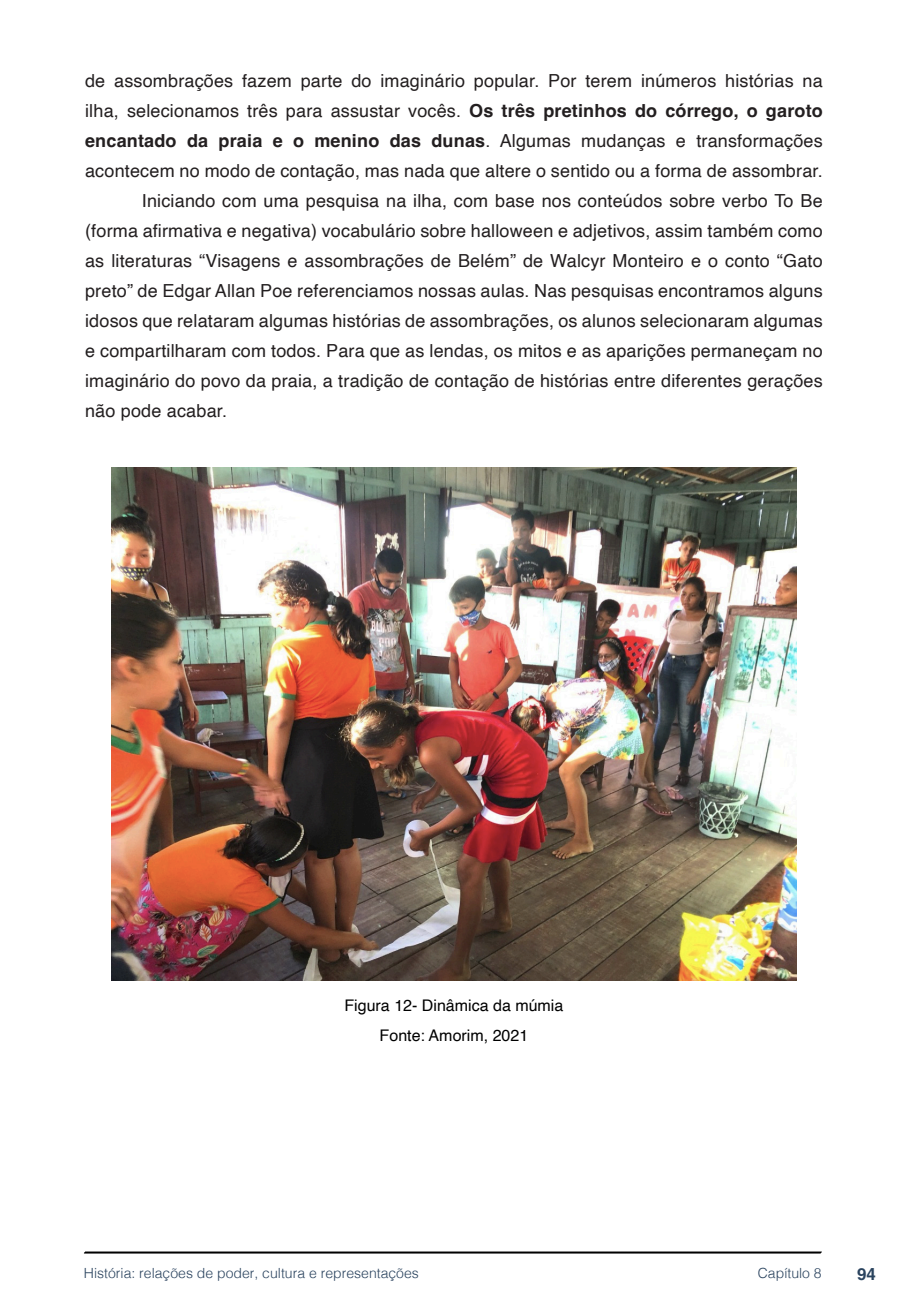
<style>
.page{position:relative;width:908px;height:1304px;background:#fff}
.page>*{position:absolute;margin:0;border:0;box-sizing:border-box;transform-origin:0 0}
.txt{font:18px/30px "Helvetica";letter-spacing:.01em;color:#231f20;text-align:justify}
.t1{font:700 16.8px "Helvetica";color:#2a435e}
.imagens_graf_tab{font:16px "Helvetica";color:#000}
.t2{font:300 14px "Helvetica";color:#2a435e}
.s1{font-weight:700}
</style>
<div class="page">
<svg style="left:84px;top:1251px;width:737px;height:3px;background:#515151"></svg>
<img style="left:112px;top:467px;width:683px;height:513px">
<p class="txt" style="left:85px;top:66px;width:739px">de assombrações fazem parte do imaginário popular. Por terem inúmeros histórias na ilha, selecionamos três para assustar vocês. <span class="s1">Os três pretinhos do córrego, o garoto encantado da praia e o menino das dunas</span>. Algumas mudanças e transformações acontecem no modo de contação, mas nada que altere o sentido ou a forma de assombrar.</p>
<p class="txt" style="left:85px;top:186px;width:738px;text-indent:57px">Iniciando com uma pesquisa na ilha, com base nos conteúdos sobre verbo To Be (forma afirmativa e negativa) vocabulário sobre halloween e adjetivos, assim também como as literaturas “Visagens e assombrações de Belém” de Walcyr Monteiro e o conto “Gato preto” de Edgar Allan Poe referenciamos nossas aulas. Nas pesquisas encontramos alguns idosos que relataram algumas histórias de assombrações, os alunos selecionaram algumas e compartilharam com todos. Para que as lendas, os mitos e as aparições permaneçam no imaginário do povo da praia, a tradição de contação de histórias entre diferentes gerações não pode acabar.</p>
<p class="imagens_graf_tab" style="left:344px;top:993px;width:220px">Figura 12- Dinâmica da múmia</p>
<p class="imagens_graf_tab" style="left:379px;top:1023px;width:150px">Fonte: Amorim, 2021</p>
<p class="t2" style="left:84px;top:1261px;width:336px">História: relações de poder, cultura e representações</p>
<p class="t2" style="left:757px;top:1261px;width:65px">Capítulo 8</p>
<p class="t1" style="left:856px;top:1264px;width:20px">94</p>
</div>
